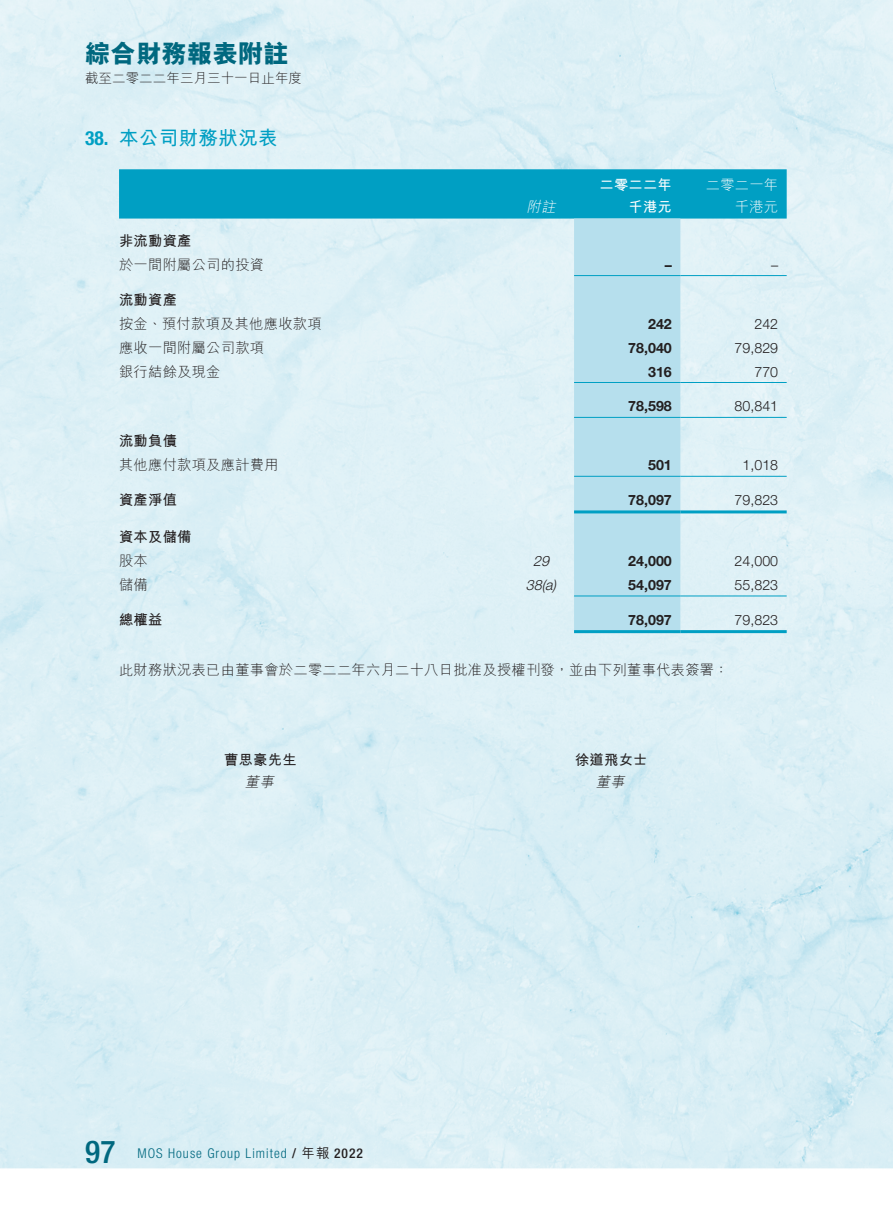
<style>
.page{position:relative;width:893px;height:1212px;background:#fff}
.page>*{position:absolute;margin:0;border:0;box-sizing:border-box;transform-origin:0 0}
.t1{font:500 condensed 31.5px "Helvetica Neue LT Std";color:#00687f}
.t2{font:800 25.5px "M Hei HK";color:#00687f}
._01_H1{font:700 19.5px "M Hei HK";letter-spacing:.02em;color:#009fc3}
._01_H1-2{font:700 condensed 19.5px "Helvetica Neue LT Std";color:#009fc3}
._50_Table_txt{font:300 14.25px "M Hei HK";letter-spacing:.02em;color:#231f20}
._50_Table_txt-2{font:300 14.25px "Helvetica Neue LT Std";color:#231f20}
._50_Table_txt-3{font:700 14.25px "Helvetica Neue LT Std";color:#231f20}
._00_txt{font:300 14.25px "M Hei HK";letter-spacing:.02em;color:#231f20}
._50_Table_txt-4{font:700 14.25px "M Hei HK";letter-spacing:.02em;color:#231f20}
._00_txt-2{font:700 14.25px "M Hei HK";letter-spacing:.02em;color:#231f20}
._50_Table_txt-5{font:300 14.25px "M Hei HK";letter-spacing:.02em;color:#fff}
._50_Table_txt-6{font:700 14.25px "M Hei HK";letter-spacing:.02em;color:#fff}
._50_Table_txt-7{font:italic 300 14.25px "Helvetica Neue LT Std";color:#231f20}
._00_txt-3{font:italic 300 14.25px "M Hei HK";color:#231f20}
._50_Table_txt-8{font:italic 300 14.25px "M Hei HK";color:#fff}
.t3{font:300 condensed 13.5px "Helvetica Neue LT Std";letter-spacing:.075em;color:#00687f}
.t4{font:300 13.5px "M Hei HK";letter-spacing:.005em;color:#231f20}
.s1{font-weight:500;color:#231f20}
.s2{font-family:"M Hei HK";font-weight:500;font-stretch:normal;color:#231f20}
</style>
<div class="page">
<img style="left:0;top:0;width:893px;height:1169px">
<div style="left:119px;top:169px;width:668px;height:50px;background:#009fc3"></div>
<div style="left:574px;top:219px;width:106px;height:411px;background:#b6dfed"></div>
<hr style="left:574px;top:275px;width:106px;height:1px;background:#009fc3">
<hr style="left:680px;top:275px;width:107px;height:1px;background:#009fc3">
<hr style="left:574px;top:382px;width:106px;height:1px;background:#009fc3">
<hr style="left:680px;top:382px;width:107px;height:1px;background:#009fc3">
<hr style="left:574px;top:417px;width:106px;height:1px;background:#009fc3">
<hr style="left:680px;top:417px;width:107px;height:1px;background:#009fc3">
<hr style="left:574px;top:476px;width:106px;height:1px;background:#009fc3">
<hr style="left:680px;top:476px;width:107px;height:1px;background:#009fc3">
<hr style="left:574px;top:510px;width:106px;height:3px;background:#009fc3">
<hr style="left:680px;top:510px;width:107px;height:3px;background:#009fc3">
<hr style="left:574px;top:595px;width:106px;height:1px;background:#009fc3">
<hr style="left:680px;top:595px;width:107px;height:1px;background:#009fc3">
<hr style="left:574px;top:630px;width:106px;height:3px;background:#009fc3">
<hr style="left:680px;top:630px;width:107px;height:3px;background:#009fc3">
<h2 class="t2" style="left:85px;top:41px;width:205px">綜合財務報表附註</h2>
<p class="t4" style="left:85px;top:71px;width:219px">截至二零二二年三月三十一日止年度</p>
<p class="_01_H1-2" style="left:85px;top:126px;width:25px">38.</p>
<p class="_01_H1" style="left:119px;top:124px;width:160px">本公司財務狀況表</p>
<p class="_50_Table_txt-6" style="left:599px;top:174px;width:74px">二零二二年</p>
<p class="_50_Table_txt-5" style="left:706px;top:177px;width:74px">二零二一年</p>
<p class="_50_Table_txt-8" style="left:527px;top:200px;width:33px">附註</p>
<p class="_50_Table_txt-6" style="left:628px;top:197px;width:45px">千港元</p>
<p class="_50_Table_txt-5" style="left:735px;top:200px;width:45px">千港元</p>
<p class="_50_Table_txt-4" style="left:119px;top:230px;width:74px">非流動資產</p>
<p class="_50_Table_txt" style="left:119px;top:257px;width:147px">於一間附屬公司的投資</p>
<p class="_50_Table_txt-4" style="left:119px;top:289px;width:59px">流動資產</p>
<p class="_50_Table_txt-3" style="left:665px;top:256px;width:9px">–</p>
<p class="_50_Table_txt-2" style="left:771px;top:256px;width:9px">–</p>
<p class="_50_Table_txt" style="left:119px;top:316px;width:204px">按金、預付款項及其他應收款項</p>
<p class="_50_Table_txt-3" style="left:648px;top:315px;width:25px">242</p>
<p class="_50_Table_txt-2" style="left:754px;top:315px;width:25px">242</p>
<p class="_50_Table_txt" style="left:119px;top:340px;width:147px">應收一間附屬公司款項</p>
<p class="_50_Table_txt-3" style="left:628px;top:339px;width:45px">78,040</p>
<p class="_50_Table_txt-2" style="left:735px;top:339px;width:45px">79,829</p>
<p class="_50_Table_txt" style="left:119px;top:364px;width:103px">銀行結餘及現金</p>
<p class="_50_Table_txt-3" style="left:648px;top:363px;width:25px">316</p>
<p class="_50_Table_txt-2" style="left:754px;top:363px;width:25px">770</p>
<p class="_50_Table_txt-3" style="left:628px;top:397px;width:45px">78,598</p>
<p class="_50_Table_txt-2" style="left:735px;top:398px;width:45px">80,841</p>
<p class="_50_Table_txt-4" style="left:119px;top:431px;width:59px">流動負債</p>
<p class="_50_Table_txt" style="left:119px;top:458px;width:161px">其他應付款項及應計費用</p>
<p class="_50_Table_txt-3" style="left:648px;top:456px;width:25px">501</p>
<p class="_50_Table_txt-2" style="left:742px;top:456px;width:37px">1,018</p>
<p class="_50_Table_txt-4" style="left:119px;top:490px;width:59px">資產淨值</p>
<p class="_50_Table_txt-4" style="left:119px;top:526px;width:74px">資本及儲備</p>
<p class="_50_Table_txt-3" style="left:628px;top:491px;width:45px">78,097</p>
<p class="_50_Table_txt-2" style="left:735px;top:491px;width:45px">79,823</p>
<p class="_50_Table_txt" style="left:119px;top:553px;width:30px">股本</p>
<p class="_50_Table_txt-7" style="left:533px;top:552px;width:21px">29</p>
<p class="_50_Table_txt-3" style="left:628px;top:552px;width:45px">24,000</p>
<p class="_50_Table_txt-2" style="left:735px;top:552px;width:45px">24,000</p>
<p class="_50_Table_txt" style="left:119px;top:577px;width:30px">儲備</p>
<p class="_50_Table_txt-7" style="left:542px;top:576px;width:16px">(a(</p>
<p class="_50_Table_txt-7" style="left:526px;top:576px;width:21px">38</p>
<p class="_50_Table_txt-3" style="left:628px;top:576px;width:45px">54,097</p>
<p class="_50_Table_txt-2" style="left:735px;top:576px;width:45px">55,823</p>
<p class="_50_Table_txt-4" style="left:119px;top:609px;width:45px">總權益</p>
<p class="_00_txt" style="left:119px;top:662px;width:611px">此財務狀況表已由董事會於二零二二年六月二十八日批准及授權刊發，並由下列董事代表簽署：</p>
<p class="_50_Table_txt-3" style="left:628px;top:611px;width:45px">78,097</p>
<p class="_50_Table_txt-2" style="left:735px;top:611px;width:45px">79,823</p>
<p class="_00_txt-2" style="left:224px;top:749px;width:74px">曹思豪先生</p>
<p class="_00_txt-3" style="left:245px;top:774px;width:33px">董事</p>
<p class="_00_txt-2" style="left:575px;top:749px;width:74px">徐道飛女士</p>
<p class="_00_txt-3" style="left:596px;top:774px;width:33px">董事</p>
<h1 class="t1" style="left:85px;top:1133px;width:32px">97</h1>
<p class="t3" style="left:137px;top:1145px;width:227px">MOS House Group Limited <span class="s1">/</span> <span class="s2">年報</span> <span class="s1">2022</span></p>
</div>
